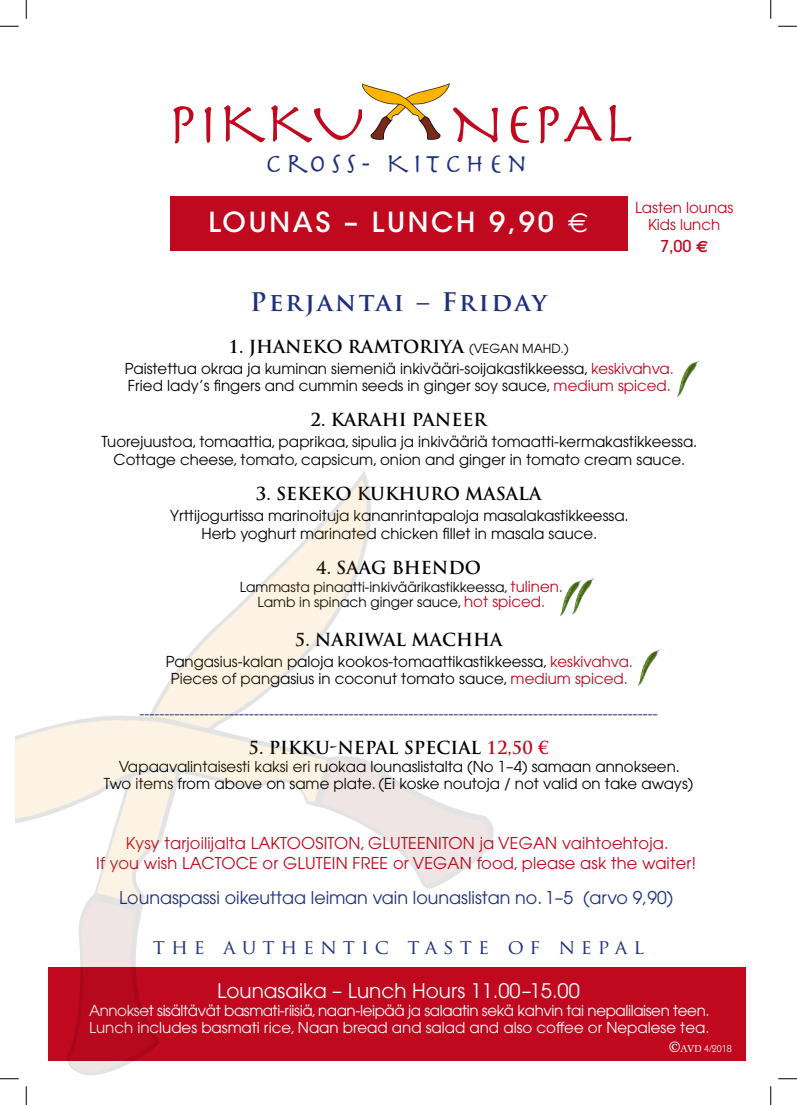
<style>
.page{position:relative;width:797px;height:1105px;background:#fff}
.page>*{position:absolute;margin:0;border:0;box-sizing:border-box;transform-origin:0 0}
.t1{font:58.88px "Herculanum";letter-spacing:.005em;color:#c0081f}
.t2{font:28px "Herculanum";letter-spacing:.15em;color:#1c307e}
.t3{font:27.5px "ITC Avant Garde MM 445 750";letter-spacing:.1em;color:#fff}
.t4{font:700 25px "Trajan Pro";letter-spacing:.1em;color:#1c307e}
.t5{font:20px "Avant Garde";color:#fff}
.t6{font:20px "Trajan Pro";letter-spacing:.3em;color:#1c307e}
.t7{font:700 17.5px "Trajan Pro";color:#000}
.t8{font:17.5px "Avant Garde";color:#1c307e}
.t9{font:16.25px/20px "Avant Garde";letter-spacing:.01em;color:#c0081f;text-align:center}
.t10{font:500 16.25px "Avant Garde";color:#c0081f}
.t11{font:15px/17.5px "Avant Garde";color:#000;text-align:center}
.t12{font:15px/17.5px "Avant Garde";letter-spacing:-.025em;color:#fff}
.t13{font:15px "Avant Garde";color:#1c307e}
.t14{font:15px/16.2px "Avant Garde";color:#c0081f;text-align:center}
.t15{font:13.75px/15px "Avant Garde";color:#000;text-align:center}
.t16{font:10px "Itc Kabel";color:#fff}
.s1{font-family:"Euro Sans"}
.s2{font-family:"Euro Sans";font-weight:700}
.s3{font-family:"Avant Garde";font-weight:400;font-size:12.5px}
.s4{color:#c0081f}
.s5{font-size:15px;color:#c0081f}
.s6{font-family:"Melior";font-size:15px}
.s7{font-family:"Melior"}
</style>
<div class="page">
<div style="left:49px;top:967px;width:697px;height:93px;background:#c0081f"></div>
<img style="left:362px;top:83px;width:87px;height:57px">
<div style="left:171px;top:196px;width:457px;height:55px;background:#c0081f"></div>
<img style="left:16px;top:471px;width:496px;height:609px">
<img style="left:637px;top:649px;width:24px;height:37px">
<img style="left:559px;top:586px;width:12px;height:31px">
<img style="left:571px;top:577px;width:24px;height:38px">
<img style="left:677px;top:360px;width:23px;height:37px">
<svg style="left:0;top:25px;width:19px;height:2px"></svg>
<svg style="left:778px;top:25px;width:19px;height:2px"></svg>
<svg style="left:0;top:1078px;width:19px;height:1px"></svg>
<svg style="left:778px;top:1078px;width:19px;height:1px"></svg>
<svg style="left:25px;top:0;width:2px;height:19px"></svg>
<svg style="left:25px;top:1086px;width:2px;height:19px"></svg>
<svg style="left:770px;top:0;width:1px;height:19px"></svg>
<svg style="left:770px;top:1086px;width:1px;height:19px"></svg>
<h1 class="t1" style="left:167px;top:86px;width:200px">PIKKU</h1>
<h1 class="t1" style="left:450px;top:86px;width:185px">NEPAL</h1>
<h2 class="t2" style="left:265px;top:146px;width:264px">CROSS- KITCHEN</h2>
<h3 class="t3" style="left:208px;top:206px;width:381px">LOUNAS – LUNCH 9,90 <span class="s1">€</span></h3>
<p class="t14" style="left:635px;top:200px;width:100px">Lasten lounas<br>Kids lunch</p>
<p class="t10" style="left:660px;top:236px;width:50px">7,00 <span class="s2">€</span></p>
<h3 class="t4" style="left:250px;top:286px;width:298px">Perjantai – Friday</h3>
<p class="t7" style="left:229px;top:336px;width:341px">1. JHANEKO RAMTORIYA <span class="s3">(vegan Mahd.)</span></p>
<p class="t11" style="left:125px;top:360px;width:550px;text-align:left">Paistettua okraa ja kuminan siemeniä inkivääri-soijakastikkeessa, <span class="s4">keskivahva.<br></span>Fried lady’s fingers and cummin seeds in ginger soy sauce, <span class="s4">medium spiced.</span></p>
<p class="t7" style="left:310px;top:409px;width:178px">2. KARAHI PANEER</p>
<p class="t11" style="left:101px;top:433px;width:597px">Tuorejuustoa, tomaattia, paprikaa, sipulia ja inkivääriä tomaatti-kermakastikkeessa.<br>Cottage cheese, tomato, capsicum, onion and ginger in tomato cream sauce.</p>
<p class="t7" style="left:256px;top:483px;width:287px">3. SEKEKO KUKHURO MASALA</p>
<p class="t11" style="left:170px;top:507px;width:460px">Yrttijogurtissa marinoituja kananrintapaloja masalakastikkeessa.<br>Herb yoghurt marinated chicken fillet in masala sauce.</p>
<p class="t7" style="left:316px;top:556px;width:45px">4. Saag</p>
<p class="t7" style="left:392px;top:556px;width:29px">Bhendo</p>
<p class="t15" style="left:240px;top:579px;width:325px">Lammasta pinaatti-inkiväärikastikkeessa, <span class="s5">tulinen.<br></span>Lamb in spinach ginger sauce, <span class="s5">hot spiced.</span></p>
<p class="t7" style="left:295px;top:628px;width:209px">5. NARIWAL MACHHA</p>
<p class="t11" style="left:166px;top:652px;width:469px">Pangasius-kalan paloja kookos-tomaattikastikkeessa, <span class="s4">keskivahva.<br></span>Pieces of pangasius in coconut tomato sauce, <span class="s4">medium spiced.</span></p>
<p class="t13" style="left:139px;top:705px;width:519px">--------------------------------------------------------------------------------------------------------</p>
<p class="t7" style="left:249px;top:737px;width:301px">5. PIKKU-NEPAL SPECIAL <span class="s4">12,50 €</span></p>
<p class="t11" style="left:104px;top:757px;width:591px">Vapaavalintaisesti kaksi eri ruokaa lounaslistalta (No 1–4) samaan annokseen.<br>Two items from above on same plate. (Ei koske noutoja / not valid on take aways)</p>
<p class="t9" style="left:96px;top:833px;width:601px">Kysy tarjoilijalta LAKTOOSITON, GLUTEENITON ja VEGAN vaihtoehtoja.<br>If you wish LACTOCE or GLUTEIN FREE or VEGAN food, please ask the waiter!</p>
<p class="t8" style="left:119px;top:888px;width:555px">Lounaspassi oikeuttaa leiman vain lounaslistan no. 1–5 (arvo 9,90)</p>
<h3 class="t6" style="left:153px;top:934px;width:492px">THE AUTHENTIC TASTE OF NEPAL</h3>
<h3 class="t5" style="left:217px;top:979px;width:364px">Lounasaika – Lunch Hours 11.00–15.00</h3>
<p class="t12" style="left:89px;top:1001px;width:622px">Annokset sisältävät basmati-riisiä, naan-leipää ja salaatin sekä kahvin tai nepalilaisen teen.<br>Lunch includes basmati rice, Naan bread and salad and also coffee or Nepalese tea.</p>
<p class="t16" style="left:669px;top:1043px;width:64px"><span class="s6">©</span><span class="s7">AVD</span> 4/2018</p>
</div>
